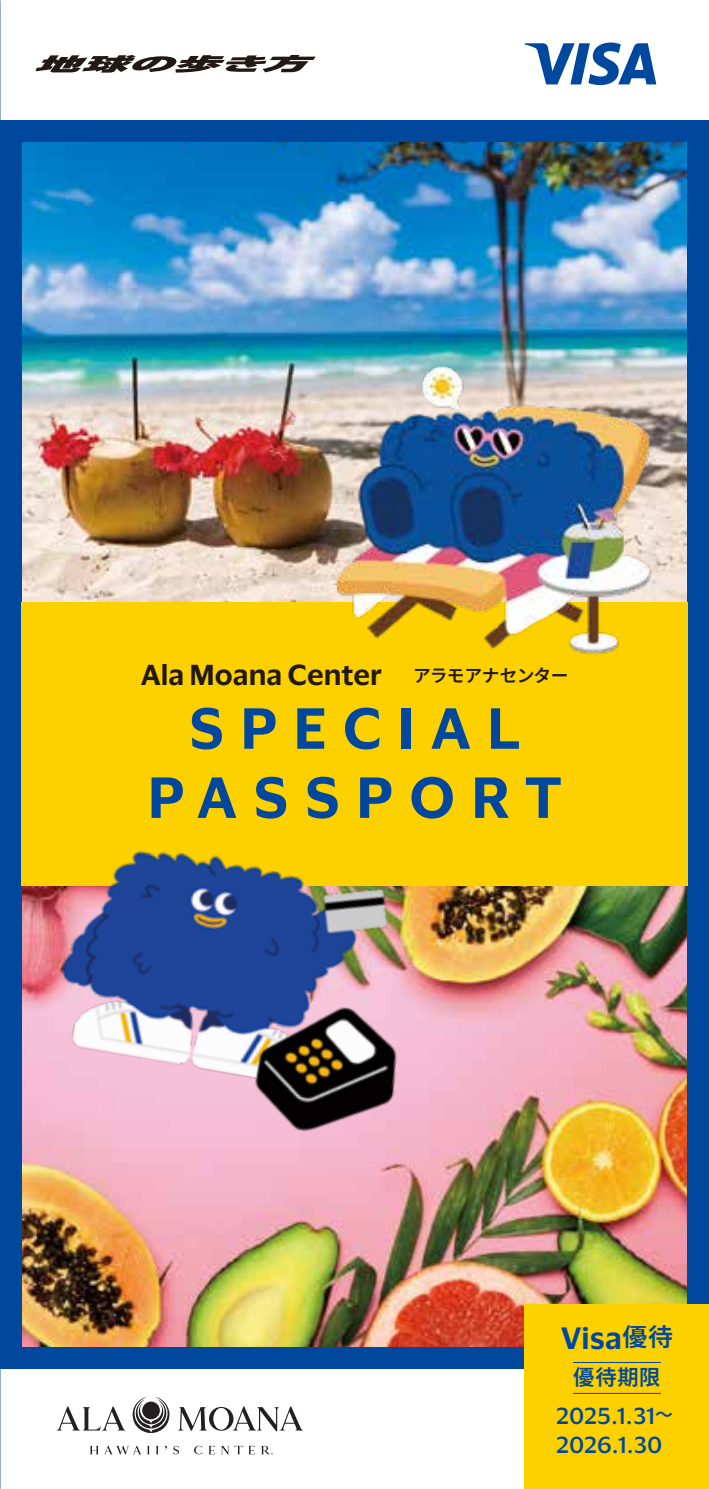
<style>
.page{position:relative;width:709px;height:1489px;background:#fff}
.page>*{position:absolute;margin:0;border:0;box-sizing:border-box;transform-origin:0 0}
.t1{font:600 53.25px/69px "Visa Dialect";letter-spacing:.3em;color:#00489e;text-align:center}
.t2{font:600 28.25px "Visa Dialect";color:#00489e}
.t3{font:600 26.5px "Visa Dialect";color:#221815}
.t4{font:500 21.25px/28.2px "Visa Dialect";letter-spacing:.01em;color:#00489e}
.t5{font:600 21.25px "Noto Sans JP";color:#00489e}
.s1{font-family:"Noto Sans JP";font-size:17.75px}
.s2{font-family:"Noto Sans JP";font-size:24.75px}
.s3{font-family:"Noto Sans JP";font-weight:600;font-size:17.75px}
</style>
<div class="page">
<img style="left:21px;top:886px;width:666px;height:460px">
<img style="left:21px;top:142px;width:666px;height:460px">
<div style="left:0;top:120px;width:709px;height:22px;background:#00489e"></div>
<div style="left:0;top:120px;width:21px;height:1248px;background:#00489e"></div>
<div style="left:687px;top:120px;width:22px;height:1248px;background:#00489e"></div>
<div style="left:0;top:1346px;width:709px;height:22px;background:#00489e"></div>
<div style="left:524px;top:1304px;width:185px;height:184px;background:#fdd000"></div>
<svg style="left:57px;top:1406px;width:68px;height:24px"></svg>
<svg style="left:179px;top:1406px;width:124px;height:24px"></svg>
<svg style="left:90px;top:1445px;width:8px;height:9px"></svg>
<svg style="left:104px;top:1445px;width:37px;height:9px"></svg>
<svg style="left:147px;top:1445px;width:3px;height:9px"></svg>
<svg style="left:156px;top:1445px;width:2px;height:9px"></svg>
<svg style="left:173px;top:1445px;width:6px;height:9px"></svg>
<svg style="left:194px;top:1445px;width:8px;height:9px"></svg>
<svg style="left:209px;top:1445px;width:6px;height:9px"></svg>
<svg style="left:221px;top:1445px;width:34px;height:9px"></svg>
<svg style="left:261px;top:1445px;width:12px;height:9px"></svg>
<svg style="left:133px;top:1397px;width:36px;height:35px"></svg>
<svg style="left:524px;top:43px;width:132px;height:42px"></svg>
<svg style="left:35px;top:55px;width:281px;height:18px"></svg>
<div style="left:21px;top:602px;width:666px;height:284px;background:#fdd000"></div>
<img style="left:338px;top:269px;width:350px;height:387px">
<img style="left:25px;top:851px;width:418px;height:328px">
<hr style="left:573px;top:1392px;width:88px;height:1px;background:#00489e">
<hr style="left:573px;top:1361px;width:88px;height:1px;background:#00489e">
<p class="t3" style="left:141px;top:654px;width:429px">Ala Moana Center <span class="s1">アラモアナセンター</span></p>
<h1 class="t1" style="left:147px;top:690px;width:415px">SPECIAL<br>PASSPORT</h1>
<p class="t2" style="left:560px;top:1315px;width:114px">Visa<span class="s2">優待</span></p>
<p class="t5" style="left:573px;top:1365px;width:89px">優待期限</p>
<p class="t4" style="left:556px;top:1400px;width:118px">2025.1.31<span class="s3">〜<br></span>2026.1.30</p>
</div>
